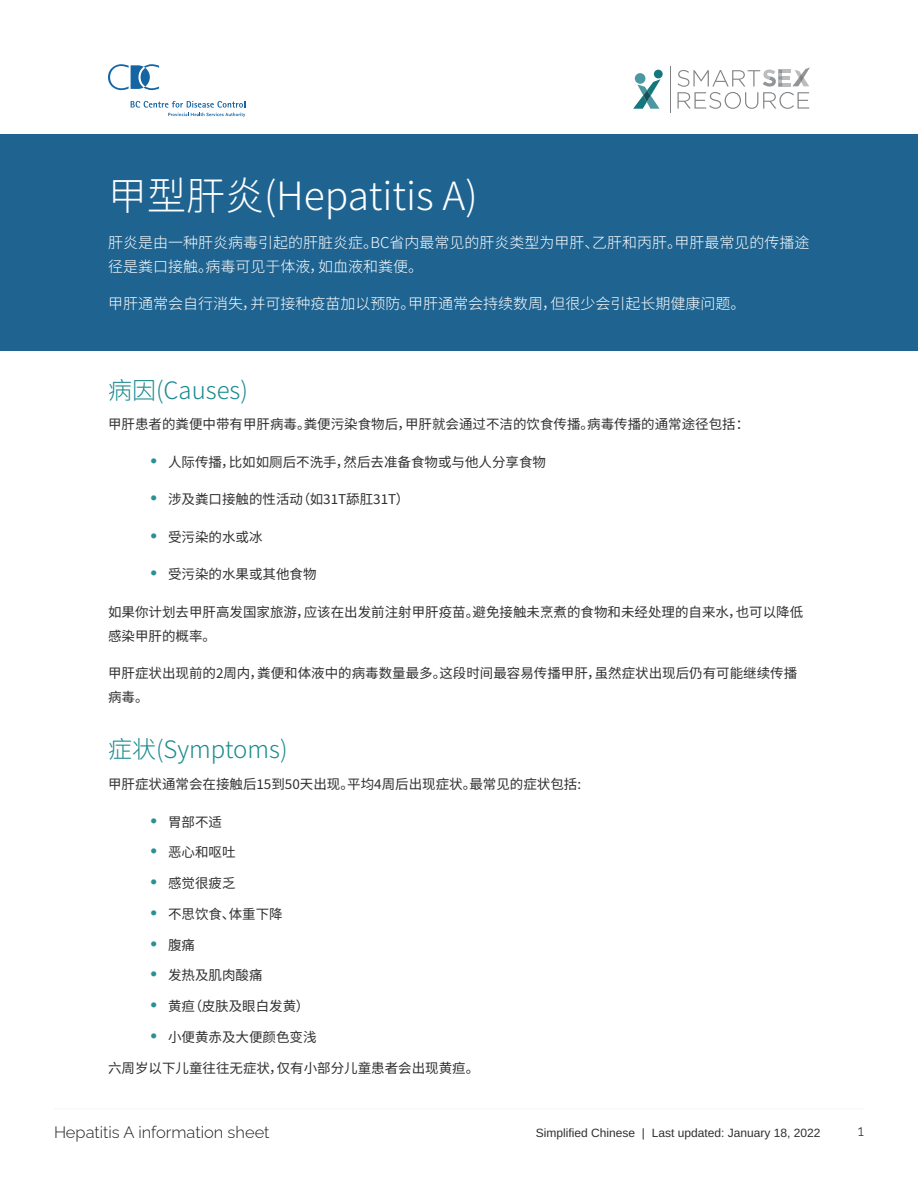
<style>
.page{position:relative;width:918px;height:1188px;background:#fff}
.page>*{position:absolute;margin:0;border:0;box-sizing:border-box;transform-origin:0 0}
.t1{font:300 39px "Noto Sans SC";color:#fff}
.t2{font:300 24px "Noto Sans SC";color:#1c8b90}
.t3{font:300 16.5px "Raleway";color:#231f20}
.t4{font:300 15px/24px "Noto Sans SC";color:#fff}
.t5{font:300 15px "Raleway";color:#231f20}
.t6{font:13.5px/24px "Noto Sans SC";color:#312f30}
.t7{font:12px "Arimo";color:#312f30}
.s1{font-size:24px;color:#2a9096}
</style>
<div class="page">
<div style="left:654px;top:70px;width:9px;height:8px;background:#13777d;border-radius:4px"></div>
<div style="left:635px;top:73px;width:10px;height:11px;background:#4b98a1;border-radius:5px"></div>
<svg style="left:633px;top:79px;width:28px;height:30px"></svg>
<hr style="left:670px;top:66px;width:1px;height:46px;background:#808284">
<svg style="left:677px;top:67px;width:133px;height:42px"></svg>
<svg style="left:131px;top:101px;width:114px;height:16px"></svg>
<svg style="left:108px;top:64px;width:51px;height:26px"></svg>
<hr style="left:54px;top:1108px;width:810px;height:2px;background:#f7f8f9">
<div style="left:0;top:134px;width:918px;height:217px;background:#1f6491"></div>
<h1 class="t1" style="left:108px;top:174px;width:371px">甲型肝炎(Hepatitis A)</h1>
<p class="t4" style="left:108px;top:231px;width:703px">肝炎是由一种肝炎病毒引起的肝脏炎症。BC省内最常见的肝炎类型为甲肝、乙肝和丙肝。甲肝最常见的传播途径是粪口接触。病毒可见于体液，如血液和粪便。</p>
<p class="t4" style="left:108px;top:292px;width:639px">甲肝通常会自行消失，并可接种疫苗加以预防。甲肝通常会持续数周，但很少会引起长期健康问题。</p>
<h2 class="t2" style="left:108px;top:376px;width:142px">病因(Causes)</h2>
<p class="t6" style="left:108px;top:413px;width:643px">甲肝患者的粪便中带有甲肝病毒。粪便污染食物后，甲肝就会通过不洁的饮食传播。病毒传播的通常途径包括：</p>
<p class="t6" style="left:142px;top:450px;width:406px"><span class="s1">•</span> 人际传播，比如如厕后不洗手，然后去准备食物或与他人分享食物</p>
<p class="t6" style="left:142px;top:488px;width:269px"><span class="s1">•</span> 涉及粪口接触的性活动（如31T舔肛31T）</p>
<p class="t6" style="left:142px;top:525px;width:122px"><span class="s1">•</span> 受污染的水或冰</p>
<p class="t6" style="left:142px;top:563px;width:176px"><span class="s1">•</span> 受污染的水果或其他食物</p>
<p class="t6" style="left:108px;top:600px;width:697px">如果你计划去甲肝高发国家旅游，应该在出发前注射甲肝疫苗。避免接触未烹煮的食物和未经处理的自来水，也可以降低感染甲肝的概率。</p>
<p class="t6" style="left:108px;top:662px;width:691px">甲肝症状出现前的2周内，粪便和体液中的病毒数量最多。这段时间最容易传播甲肝，虽然症状出现后仍有可能继续传播病毒。</p>
<h2 class="t2" style="left:108px;top:736px;width:181px">症状(Symptoms)</h2>
<p class="t6" style="left:108px;top:772px;width:475px">甲肝症状通常会在接触后15到50天出现。平均4周后出现症状。最常见的症状包括:</p>
<p class="t6" style="left:142px;top:810px;width:82px"><span class="s1">•</span> 胃部不适</p>
<p class="t6" style="left:142px;top:841px;width:95px"><span class="s1">•</span> 恶心和呕吐</p>
<p class="t6" style="left:142px;top:871px;width:95px"><span class="s1">•</span> 感觉很疲乏</p>
<p class="t6" style="left:142px;top:902px;width:142px"><span class="s1">•</span> 不思饮食、体重下降</p>
<p class="t6" style="left:142px;top:933px;width:55px"><span class="s1">•</span> 腹痛</p>
<p class="t6" style="left:142px;top:964px;width:122px"><span class="s1">•</span> 发热及肌肉酸痛</p>
<p class="t6" style="left:142px;top:994px;width:169px"><span class="s1">•</span> 黄疸（皮肤及眼白发黄）</p>
<p class="t6" style="left:142px;top:1025px;width:176px"><span class="s1">•</span> 小便黄赤及大便颜色变浅</p>
<p class="t6" style="left:108px;top:1056px;width:373px">六周岁以下儿童往往无症状，仅有小部分儿童患者会出现黄疸。</p>
<p class="t3" style="left:54px;top:1119px;width:217px">Hepatitis A information sheet</p>
<p class="t7" style="left:536px;top:1125px;width:286px">Simplified Chinese | Last updated: January 18, 2022</p>
<p class="t5" style="left:858px;top:1119px;width:8px">1</p>
</div>
